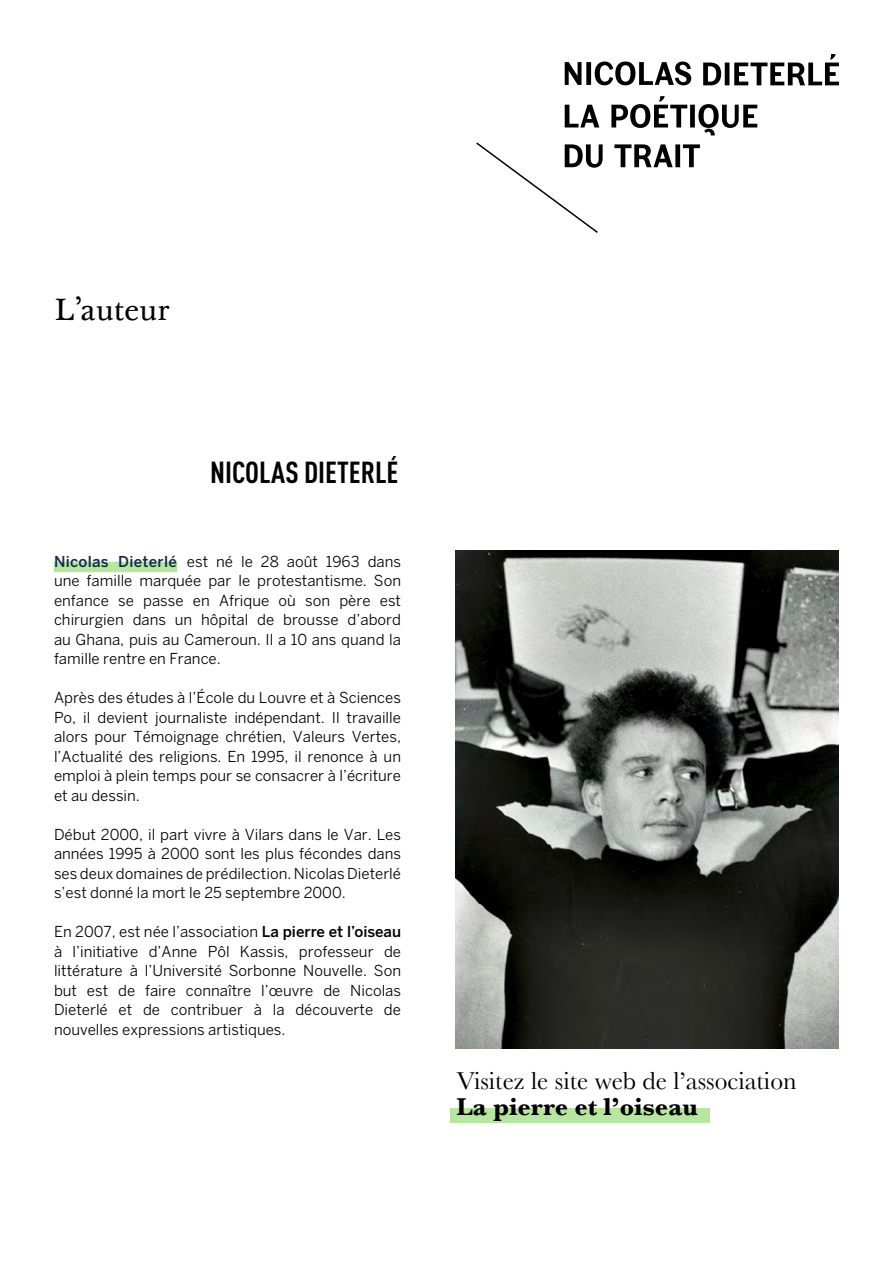
<style>
.page{position:relative;width:893px;height:1263px;background:#fff}
.page>*{position:absolute;margin:0;border:0;box-sizing:border-box;transform-origin:0 0}
.t1{font:700 30px "DIN Cond";color:#000}
.t2{font:30px "Baskerville 10 Pro";color:#000}
.t3{font:25.5px "Baskerville";color:#000}
.t4{font:700 25.5px "Baskerville";color:#000}
.t5{font:15px/19.5px "Benton Sans";color:#000;text-align:justify}
.s1{font-weight:500;color:#15284b}
.s2{font-weight:500}
</style>
<div class="page">
<svg style="left:476px;top:142px;width:224px;height:91px"></svg>
<svg style="left:565px;top:96px;width:192px;height:39px"></svg>
<svg style="left:703px;top:54px;width:136px;height:31px"></svg>
<svg style="left:565px;top:62px;width:126px;height:23px"></svg>
<div style="left:54px;top:562px;width:123px;height:10px;background:#b6e69f"></div>
<img style="left:456px;top:551px;width:383px;height:497px">
<div style="left:451px;top:1108px;width:259px;height:15px;background:#b6e69f"></div>
<h1 class="t2" style="left:54px;top:292px;width:117px">L’auteur</h1>
<h1 class="t1" style="left:210px;top:454px;width:190px">NICOLAS DIETERLÉ</h1>
<p class="t5" style="left:54px;top:551px;width:349px"><span class="s1">Nicolas Dieterlé</span> est né le 28 août 1963 dans une famille marquée par le protestantisme. Son enfance se passe en Afrique où son père est chirurgien dans un hôpital de brousse d’abord au Ghana, puis au Cameroun. Il a 10 ans quand la famille rentre en France.</p>
<p class="t5" style="left:54px;top:688px;width:349px">Après des études à l’École du Louvre et à Sciences Po, il devient journaliste indépendant. Il travaille alors pour Témoignage chrétien, Valeurs Vertes, l’Actualité des religions. En 1995, il renonce à un emploi à plein temps pour se consacrer à l’écriture et au dessin.</p>
<p class="t5" style="left:54px;top:824px;width:349px">Début 2000, il part vivre à Vilars dans le Var. Les années 1995 à 2000 sont les plus fécondes dans ses deux domaines de prédilection. Nicolas Dieterlé s’est donné la mort le 25 septembre 2000.</p>
<p class="t5" style="left:54px;top:922px;width:349px">En 2007, est née l’association <span class="s2">La pierre et l’oiseau </span>à l’initiative d’Anne Pôl Kassis, professeur de littérature à l’Université Sorbonne Nouvelle. Son but est de faire connaître l’œuvre de Nicolas Dieterlé et de contribuer à la découverte de nouvelles expressions artistiques.</p>
<h2 class="t3" style="left:456px;top:1066px;width:342px">Visitez le site web de l’association</h2>
<h2 class="t4" style="left:456px;top:1092px;width:243px">La pierre et l’oiseau</h2>
</div>
